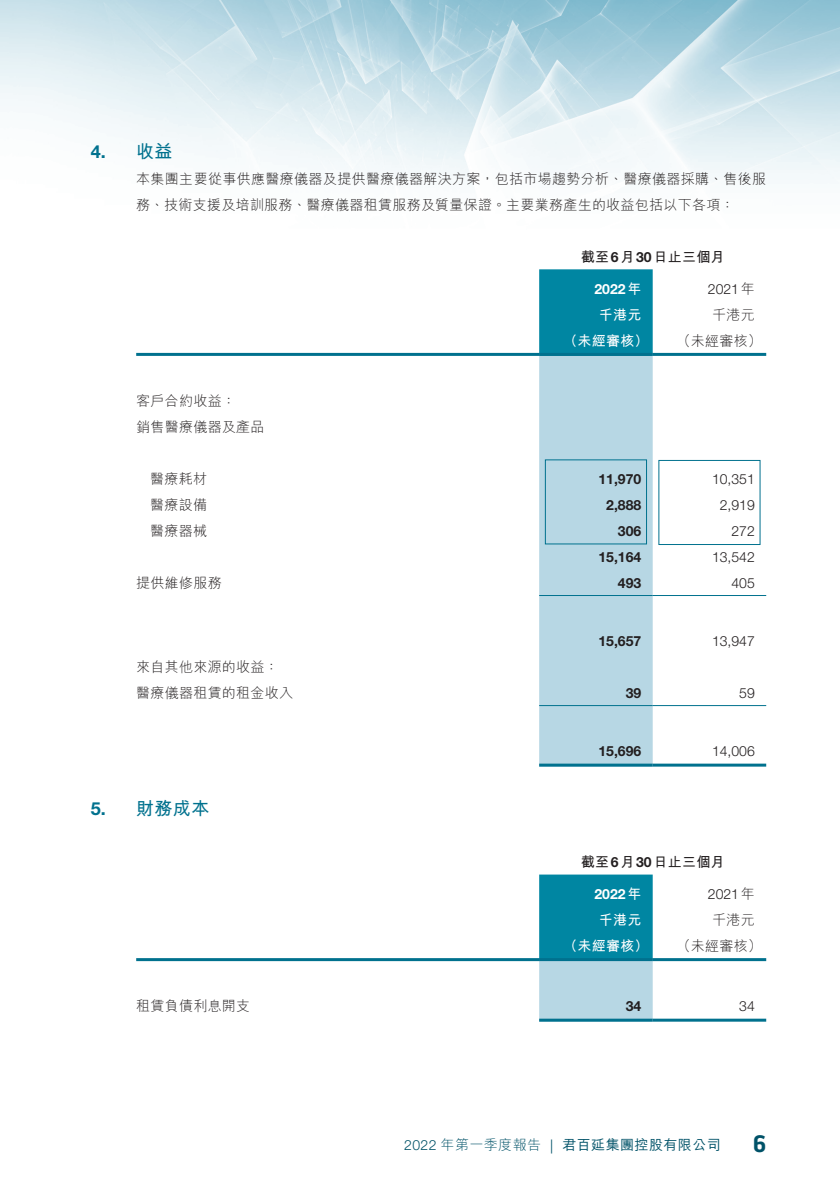
<style>
.page{position:relative;width:840px;height:1191px;background:#fff}
.page>*{position:absolute;margin:0;border:0;box-sizing:border-box;transform-origin:0 0}
.t1{font:700 24px "Battersea";color:#005268}
._07_NH1{font:700 18px "M Hei HK";color:#00718e}
._07_NH1-2{font:700 18px "Helvetica Neue LT Std";color:#00718e}
._06_Notes{font:300 14px/26px "M Hei HK";letter-spacing:.025em;color:#231f20}
._51_N_Table_txt{font:300 14px "M Hei HK";letter-spacing:.02em;color:#231f20}
._51_N_Table_txt-2{font:300 14px "Helvetica Neue LT Std";color:#231f20}
._51_N_Table_txt-3{font:700 14px "Helvetica Neue LT Std";color:#231f20}
.t2{font:500 14px "M Hei HK";letter-spacing:.03em;color:#005268}
._51_N_Table_txt-4{font:700 14px "M Hei HK";letter-spacing:.02em;color:#231f20}
._51_N_Table_txt-5{font:700 14px "M Hei HK";letter-spacing:.02em;color:#fff}
._51_N_Table_txt-6{font:700 14px "Helvetica Neue LT Std";color:#fff}
.s1{font-family:"M Hei HK"}
.s2{font-family:"Helvetica Neue LT Std"}
.s3{font-family:"Helvetica Neue LT Std";font-weight:300}
.s4{font-weight:300}
.s5{font-family:"Helvetica LT Std";font-weight:300}
</style>
<div class="page">
<img style="left:0;top:0;width:839px;height:520px">
<div style="left:539px;top:269px;width:113px;height:84px;background:#0086a2"></div>
<div style="left:539px;top:356px;width:113px;height:407px;background:#b7d7e4"></div>
<hr style="left:136px;top:353px;width:403px;height:3px;background:#00718e">
<hr style="left:539px;top:353px;width:113px;height:3px;background:#00718e">
<hr style="left:652px;top:353px;width:113px;height:3px;background:#00718e">
<div style="left:658px;top:460px;width:102px;height:85px;border:1px solid #00718e"></div>
<hr style="left:539px;top:595px;width:113px;height:1px;background:#00718e">
<hr style="left:652px;top:595px;width:113px;height:1px;background:#00718e">
<hr style="left:539px;top:705px;width:113px;height:1px;background:#00718e">
<hr style="left:652px;top:705px;width:113px;height:1px;background:#00718e">
<hr style="left:539px;top:763px;width:113px;height:3px;background:#00718e">
<hr style="left:652px;top:763px;width:113px;height:3px;background:#00718e">
<svg style="left:539px;top:874px;width:113px;height:144px;background:#4ba7bd"></svg>
<hr style="left:136px;top:958px;width:403px;height:3px;background:#00718e">
<hr style="left:539px;top:958px;width:113px;height:3px;background:#00718e">
<hr style="left:652px;top:958px;width:113px;height:3px;background:#00718e">
<hr style="left:539px;top:1018px;width:113px;height:3px;background:#00718e">
<hr style="left:652px;top:1018px;width:113px;height:3px;background:#00718e">
<p class="_07_NH1-2" style="left:91px;top:140px;width:83px">4. <span class="s1">收益</span></p>
<p class="_06_Notes" style="left:136px;top:165px;width:631px">本集團主要從事供應醫療儀器及提供醫療儀器解決方案，包括市場趨勢分析、醫療儀器採購、售後服務、技術支援及培訓服務、醫療儀器租賃服務及質量保證。主要業務產生的收益包括以下各項：</p>
<p class="_51_N_Table_txt-4" style="left:580px;top:246px;width:145px">截至<span class="s2">6</span>月<span class="s2">30</span>日止三個月</p>
<p class="_51_N_Table_txt-6" style="left:594px;top:280px;width:48px">2022<span class="s1">年</span></p>
<p class="_51_N_Table_txt-2" style="left:707px;top:280px;width:48px">2021<span class="s1">年</span></p>
<p class="_51_N_Table_txt-5" style="left:598px;top:304px;width:44px">千港元</p>
<p class="_51_N_Table_txt" style="left:711px;top:307px;width:44px">千港元</p>
<p class="_51_N_Table_txt-5" style="left:563px;top:330px;width:86px">（未經審核）</p>
<p class="_51_N_Table_txt" style="left:676px;top:333px;width:86px">（未經審核）</p>
<p class="_51_N_Table_txt" style="left:136px;top:394px;width:101px">客戶合約收益：</p>
<p class="_51_N_Table_txt" style="left:136px;top:420px;width:130px">銷售醫療儀器及產品</p>
<p class="_51_N_Table_txt" style="left:150px;top:472px;width:58px">醫療耗材</p>
<p class="_51_N_Table_txt-3" style="left:598px;top:470px;width:44px">11,970</p>
<p class="_51_N_Table_txt-2" style="left:711px;top:470px;width:44px">10,351</p>
<p class="_51_N_Table_txt" style="left:150px;top:498px;width:58px">醫療設備</p>
<p class="_51_N_Table_txt-3" style="left:606px;top:496px;width:37px">2,888</p>
<p class="_51_N_Table_txt-2" style="left:719px;top:496px;width:37px">2,919</p>
<p class="_51_N_Table_txt" style="left:150px;top:524px;width:58px">醫療器械</p>
<p class="_51_N_Table_txt-3" style="left:617px;top:522px;width:25px">306</p>
<p class="_51_N_Table_txt-2" style="left:731px;top:522px;width:25px">272</p>
<p class="_51_N_Table_txt-3" style="left:598px;top:548px;width:44px">15,164</p>
<p class="_51_N_Table_txt-2" style="left:711px;top:548px;width:44px">13,542</p>
<p class="_51_N_Table_txt" style="left:136px;top:576px;width:87px">提供維修服務</p>
<p class="_51_N_Table_txt-3" style="left:617px;top:574px;width:25px">493</p>
<p class="_51_N_Table_txt-2" style="left:731px;top:574px;width:25px">405</p>
<p class="_51_N_Table_txt-3" style="left:598px;top:632px;width:44px">15,657</p>
<p class="_51_N_Table_txt-2" style="left:711px;top:632px;width:44px">13,947</p>
<p class="_51_N_Table_txt" style="left:136px;top:660px;width:144px">來自其他來源的收益：</p>
<p class="_51_N_Table_txt" style="left:136px;top:686px;width:158px">醫療儀器租賃的租金收入</p>
<p class="_51_N_Table_txt-3" style="left:625px;top:684px;width:17px">39</p>
<p class="_51_N_Table_txt-2" style="left:738px;top:684px;width:17px">59</p>
<p class="_07_NH1" style="left:91px;top:795px;width:120px"><span class="s2">5.</span> 財務成本</p>
<p class="_51_N_Table_txt-3" style="left:598px;top:742px;width:44px">15,696</p>
<p class="_51_N_Table_txt-2" style="left:711px;top:742px;width:44px">14,006</p>
<p class="_51_N_Table_txt-4" style="left:580px;top:851px;width:145px">截至<span class="s2">6</span>月<span class="s2">30</span>日止三個月</p>
<p class="_51_N_Table_txt-6" style="left:594px;top:885px;width:48px">2022<span class="s1">年</span></p>
<p class="_51_N_Table_txt-2" style="left:707px;top:885px;width:48px">2021<span class="s1">年</span></p>
<p class="_51_N_Table_txt-5" style="left:598px;top:909px;width:44px">千港元</p>
<p class="_51_N_Table_txt" style="left:711px;top:912px;width:44px">千港元</p>
<p class="_51_N_Table_txt-5" style="left:563px;top:935px;width:86px">（未經審核）</p>
<p class="_51_N_Table_txt" style="left:676px;top:938px;width:86px">（未經審核）</p>
<p class="_51_N_Table_txt" style="left:136px;top:999px;width:115px">租賃負債利息開支</p>
<p class="_51_N_Table_txt-3" style="left:625px;top:997px;width:17px">34</p>
<p class="_51_N_Table_txt-2" style="left:738px;top:997px;width:17px">34</p>
<p class="t2" style="left:404px;top:1134px;width:318px"><span class="s3">2022</span> <span class="s4">年第一季度報告</span> <span class="s5">|</span> 君百延集團控股有限公司</p>
<h1 class="t1" style="left:752px;top:1128px;width:15px">6</h1>
</div>
